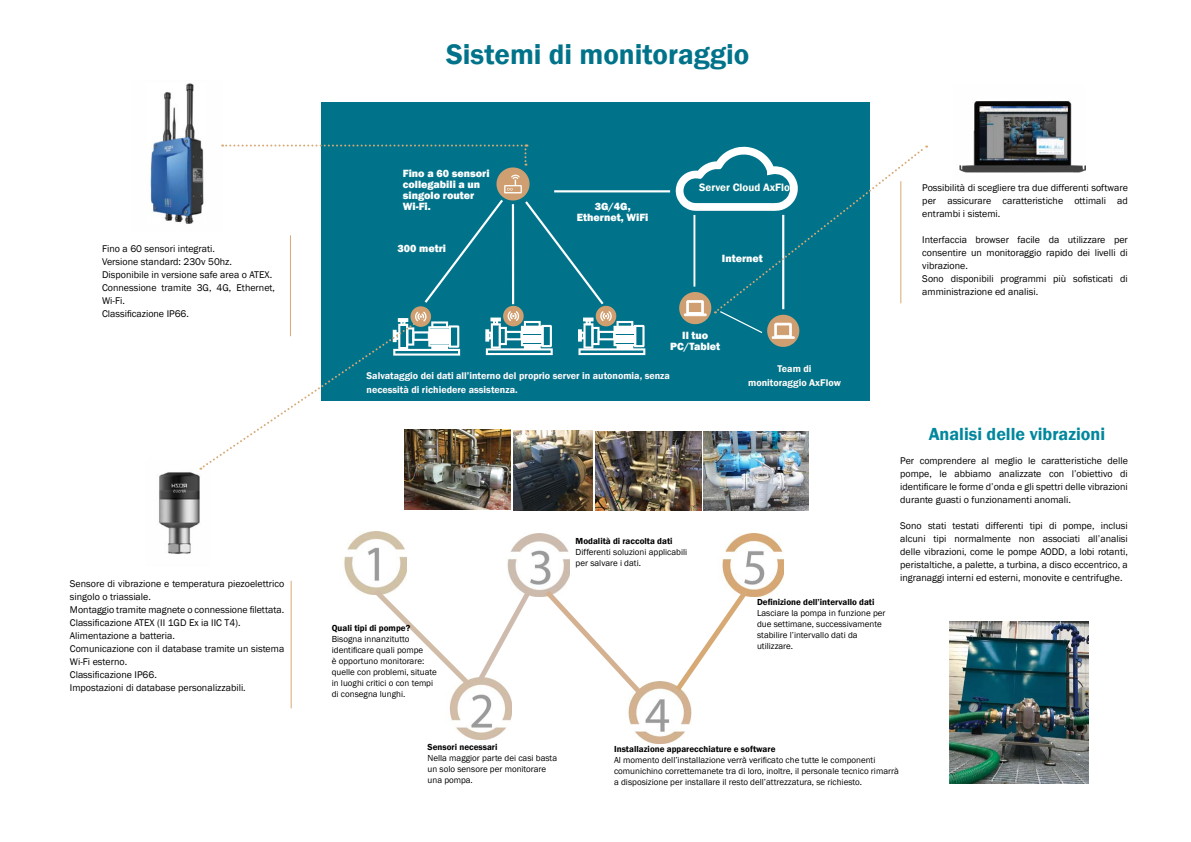
<style>
.page{position:relative;width:1191px;height:842px;background:#fff}
.page>*{position:absolute;margin:0;border:0;box-sizing:border-box;transform-origin:0 0}
.t1{font:600 29px "Franklin Gothic";color:#00738a}
.t2{font:600 18px "Franklin Gothic";color:#00879d}
.t3{font:600 11px "Franklin Gothic";color:#fffef9}
.t4{font:800 10.8px/10.8px "Franklin Gothic";color:#fff;text-align:center}
.Paragraph_Style_1{font:10px/13px "Franklin Gothic";color:#000}
.t5{font:600 10px/14px "Franklin Gothic";color:#fef9fb}
.t6{font:600 10px "Franklin Gothic";color:#fffbf7}
.t7{font:9px/11px "Franklin Gothic";color:#000}
.t8{font:600 9px "Franklin Gothic";color:#000}
</style>
<div class="page">
<img style="left:949px;top:621px;width:140px;height:163px">
<img style="left:146px;top:83px;width:76px;height:141px">
<img style="left:159px;top:468px;width:41px;height:86px">
<div style="left:321px;top:102px;width:548px;height:298px;background:#00738a"></div>
<hr style="left:554px;top:190px;width:116px;height:2px;background:#fff">
<img style="left:959px;top:101px;width:126px;height:72px">
<svg style="left:675px;top:145px;width:252px;height:202px"></svg>
<img style="left:404px;top:470px;width:106px;height:39px">
<img style="left:513px;top:470px;width:79px;height:40px">
<img style="left:704px;top:432px;width:104px;height:78px">
<img style="left:595px;top:431px;width:106px;height:80px">
<img style="left:344px;top:532px;width:62px;height:62px">
<img style="left:449px;top:699px;width:63px;height:40px">
<img style="left:507px;top:534px;width:62px;height:50px">
<img style="left:628px;top:681px;width:64px;height:62px">
<img style="left:722px;top:534px;width:62px;height:62px">
<svg style="left:671px;top:584px;width:82px;height:112px"></svg>
<svg style="left:369px;top:584px;width:278px;height:115px"></svg>
<svg style="left:200px;top:145px;width:445px;height:325px"></svg>
<hr style="left:290px;top:235px;width:1px;height:101px;background:#d7a975">
<hr style="left:291px;top:581px;width:1px;height:127px;background:#d7a975">
<hr style="left:900px;top:181px;width:1px;height:122px;background:#d7a975">
<p class="Paragraph_Style_1" style="left:102px;top:242px;width:114px">Fino a 60 sensori integrati.</p>
<p class="Paragraph_Style_1" style="left:102px;top:255px;width:131px">Versione standard: 230v 50hz.</p>
<p class="Paragraph_Style_1" style="left:102px;top:268px;width:172px">Disponibile in versione safe area o ATEX.</p>
<p class="Paragraph_Style_1" style="left:102px;top:281px;width:174px">Connessione tramite 3G, 4G, Ethernet,<br>Wi-Fi.</p>
<p class="Paragraph_Style_1" style="left:102px;top:307px;width:88px">Classificazione IP66.</p>
<p class="Paragraph_Style_1" style="left:70px;top:578px;width:216px">Sensore di vibrazione e temperatura piezoelettrico singolo o triassiale.</p>
<p class="Paragraph_Style_1" style="left:70px;top:604px;width:216px">Montaggio tramite magnete o connessione filettata.</p>
<p class="Paragraph_Style_1" style="left:70px;top:617px;width:172px">Classificazione ATEX (II 1GD Ex ia IIC T4).</p>
<p class="Paragraph_Style_1" style="left:70px;top:630px;width:106px">Alimentazione a batteria.</p>
<p class="Paragraph_Style_1" style="left:70px;top:643px;width:216px">Comunicazione con il database tramite un sistema<br>Wi-Fi esterno.</p>
<p class="Paragraph_Style_1" style="left:70px;top:669px;width:88px">Classificazione IP66.</p>
<p class="Paragraph_Style_1" style="left:70px;top:682px;width:177px">Impostazioni di database personalizzabili.</p>
<p class="t1" style="left:446px;top:36px;width:305px">Sistemi di monitoraggio</p>
<p class="t4" style="left:403px;top:168px;width:88px;text-align:left">Fino a 60 sensori collegabili a un singolo router<br>Wi-Fi.</p>
<p class="t4" style="left:397px;top:243px;width:50px">300 metri</p>
<p class="t4" style="left:577px;top:201px;width:73px">3G/4G,<br>Ethernet, WiFi</p>
<p class="t3" style="left:699px;top:181px;width:100px">Server Cloud AxFlow</p>
<p class="t4" style="left:722px;top:253px;width:42px">Internet</p>
<p class="t4" style="left:670px;top:330px;width:52px">Il tuo<br>PC/Tablet</p>
<p class="t5" style="left:366px;top:368px;width:305px">Salvataggio dei dati all’interno del proprio server in autonomia, senza necessità di richiedere assistenza.</p>
<p class="t8" style="left:332px;top:622px;width:80px">Quali tipi di pompe?</p>
<p class="t7" style="left:332px;top:633px;width:107px">Bisogna innanzitutto identificare quali pompe<br>è opportuno monitorare: quelle con problemi, situate in luoghi critici o con tempi di consegna lunghi.</p>
<p class="t8" style="left:575px;top:535px;width:98px">Modalità di raccolta dati</p>
<p class="t7" style="left:575px;top:546px;width:113px">Differenti soluzioni applicabili per salvare i dati.</p>
<p class="t6" style="left:777px;top:362px;width:35px">Team di</p>
<p class="t6" style="left:748px;top:376px;width:94px">monitoraggio AxFlow</p>
<p class="t8" style="left:757px;top:596px;width:119px">Definizione dell’intervallo dati</p>
<p class="t7" style="left:757px;top:607px;width:130px">Lasciare la pompa in funzione per due settimane, successivamente stabilire l’intervallo dati da utilizzare.</p>
<p class="Paragraph_Style_1" style="left:922px;top:181px;width:207px;text-align:justify">Possibilità di scegliere tra due differenti software per assicurare caratteristiche ottimali ad entrambi i sistemi.</p>
<p class="Paragraph_Style_1" style="left:922px;top:233px;width:207px;text-align:justify">Interfaccia browser facile da utilizzare per consentire un monitoraggio rapido dei livelli di vibrazione.</p>
<p class="Paragraph_Style_1" style="left:922px;top:272px;width:207px">Sono disponibili programmi più sofisticati di amministrazione ed analisi.</p>
<p class="t2" style="left:928px;top:422px;width:178px">Analisi delle vibrazioni</p>
<p class="Paragraph_Style_1" style="left:900px;top:454px;width:229px;text-align:justify">Per comprendere al meglio le caratteristiche delle pompe, le abbiamo analizzate con l’obiettivo di identificare le forme d’onda e gli spettri delle vibrazioni durante guasti o funzionamenti anomali.</p>
<p class="Paragraph_Style_1" style="left:900px;top:519px;width:229px;text-align:justify">Sono stati testati differenti tipi di pompe, inclusi alcuni tipi normalmente non associati all’analisi delle vibrazioni, come le pompe AODD, a lobi rotanti, peristaltiche, a palette, a turbina, a disco eccentrico, a ingranaggi interni ed esterni, monovite e centrifughe.</p>
<p class="t8" style="left:427px;top:741px;width:71px">Sensori necessari</p>
<p class="t7" style="left:427px;top:753px;width:131px">Nella maggior parte dei casi basta un solo sensore per monitorare una pompa.</p>
<p class="t8" style="left:614px;top:743px;width:163px">Installazione apparecchiature e software</p>
<p class="t7" style="left:614px;top:755px;width:286px">Al momento dell’installazione verrà verificato che tutte le componenti comunichino correttemanete tra di loro, inoltre, il personale tecnico rimarrà a disposizione per installare il resto dell’attrezzatura, se richiesto.</p>
</div>
